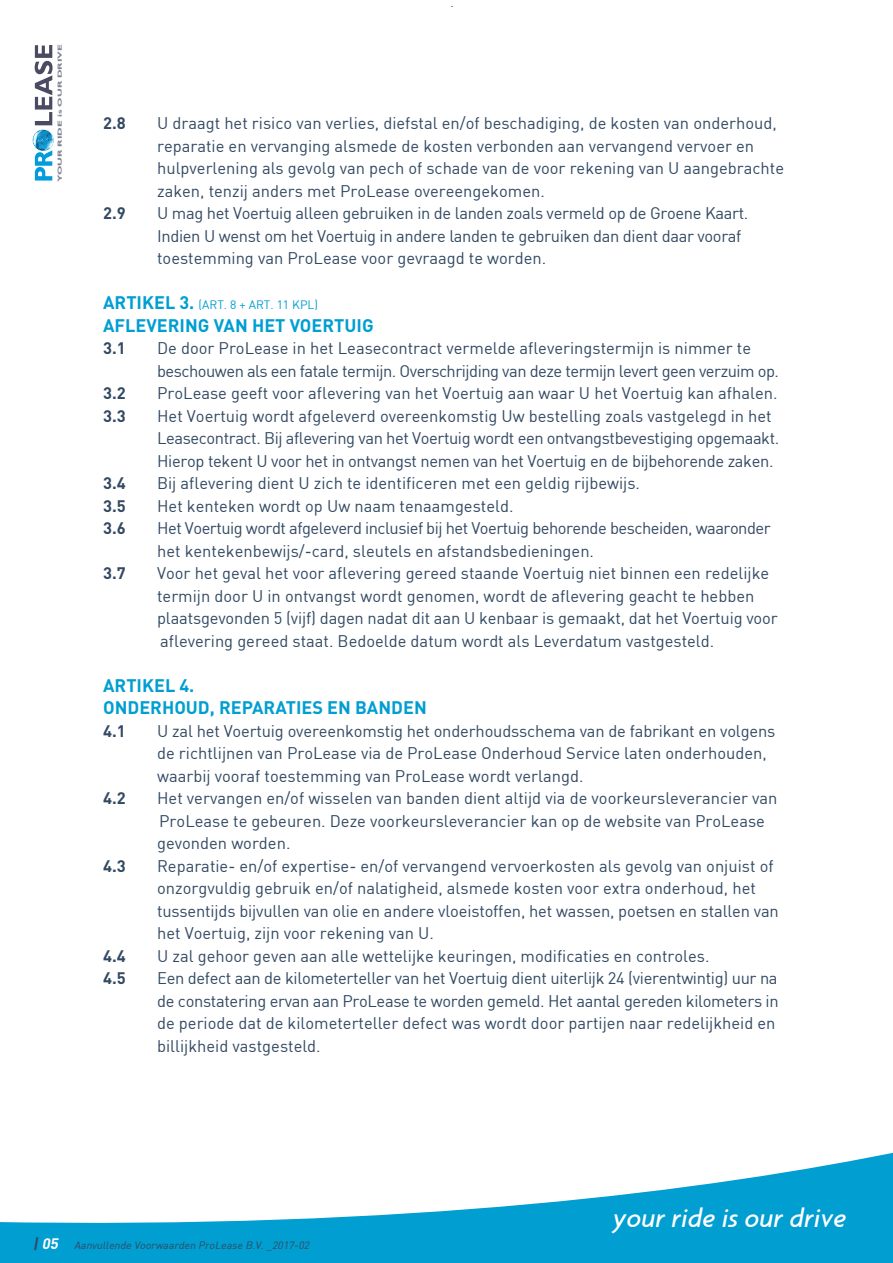
<style>
.page{position:relative;width:893px;height:1263px;background:#fff}
.page>*{position:absolute;margin:0;border:0;box-sizing:border-box;transform-origin:0 0}
.t1{font:italic 500 27.9px "Agenda";color:#fff}
.t2{font:700 18px/22.5px "DIN";color:#009ed1}
.t3{font:16.5px/22.5px "DIN";color:#324962}
.t4{font:16.5px/22.5px "DIN";letter-spacing:-.02em;color:#324962}
.t5{font:16.5px/22.5px "DIN";letter-spacing:-.03em;color:#324962}
.t6{font:700 16.5px "DIN";color:#324962}
.t7{font:12px "DIN";color:#009ed1}
.t8{font:italic 10.5px "DIN";color:#324962}
.t9{font:700 6px "Gill Sans";color:#808191;scale:1.81 1}
.s1{font-weight:700;font-size:18px}
.s2{font-weight:700;font-size:15px}
.s3{font-weight:700;font-size:15px;color:#fff}
</style>
<div class="page">
<svg style="left:35px;top:150px;width:17px;height:31px"></svg>
<svg style="left:35px;top:45px;width:18px;height:89px"></svg>
<svg style="left:0;top:1152px;width:893px;height:111px;fill:#009ed1"></svg>
<p class="t9" style="left:56px;top:182px;width:78px;rotate:-90deg">YOUR RIDE is OUR DRIVE</p>
<p class="t6" style="left:103px;top:112px;width:24px">2.8</p>
<p class="t3" style="left:157px;top:112px;width:628px">U draagt het risico van verlies, diefstal en/of beschadiging, de kosten van onderhoud, reparatie en vervanging alsmede de kosten verbonden aan vervangend vervoer en hulpverlening als gevolg van pech of schade van de voor rekening van U aangebrachte zaken, tenzij anders met ProLease overeengekomen.</p>
<p class="t6" style="left:103px;top:202px;width:24px">2.9</p>
<p class="t4" style="left:157px;top:202px;width:593px">U mag het Voertuig alleen gebruiken in de landen zoals vermeld op de Groene Kaart.<br>Indien U wenst om het Voertuig in andere landen te gebruiken dan dient daar vooraf toestemming van ProLease voor gevraagd te worden.</p>
<p class="t7" style="left:103px;top:297px;width:216px"><span class="s1">ARTIKEL 3.</span> (ART. 8 + ART. 11 KPL)</p>
<p class="t2" style="left:103px;top:313px;width:272px">AFLEVERING VAN HET VOERTUIG</p>
<p class="t6" style="left:103px;top:337px;width:24px">3.1</p>
<p class="t5" style="left:157px;top:337px;width:623px">De door ProLease in het Leasecontract vermelde afleveringstermijn is nimmer te beschouwen als een fatale termijn. Overschrijding van deze termijn levert geen verzuim op.</p>
<p class="t6" style="left:103px;top:382px;width:24px">3.2</p>
<p class="t3" style="left:157px;top:382px;width:622px">ProLease geeft voor aflevering van het Voertuig aan waar U het Voertuig kan afhalen.</p>
<p class="t6" style="left:103px;top:405px;width:24px">3.3</p>
<p class="t4" style="left:157px;top:404px;width:624px">Het Voertuig wordt afgeleverd overeenkomstig Uw bestelling zoals vastgelegd in het<br>Leasecontract. Bij aflevering van het Voertuig wordt een ontvangstbevestiging opgemaakt.<br>Hierop tekent U voor het in ontvangst nemen van het Voertuig en de bijbehorende zaken.</p>
<p class="t6" style="left:103px;top:472px;width:24px">3.4</p>
<p class="t3" style="left:157px;top:472px;width:484px">Bij aflevering dient U zich te identificeren met een geldig rijbewijs.</p>
<p class="t6" style="left:103px;top:495px;width:24px">3.5</p>
<p class="t3" style="left:157px;top:494px;width:358px">Het kenteken wordt op Uw naam tenaamgesteld.</p>
<p class="t6" style="left:103px;top:517px;width:24px">3.6</p>
<p class="t5" style="left:157px;top:517px;width:615px">Het Voertuig wordt afgeleverd inclusief bij het Voertuig behorende bescheiden, waaronder het kentekenbewijs/-card, sleutels en afstandsbedieningen.</p>
<p class="t6" style="left:103px;top:562px;width:24px">3.7</p>
<p class="t3" style="left:157px;top:562px;width:622px">Voor het geval het voor aflevering gereed staande Voertuig niet binnen een redelijke termijn door U in ontvangst wordt genomen, wordt de aflevering geacht te hebben plaatsgevonden 5 (vijf) dagen nadat dit aan U kenbaar is gemaakt, dat het Voertuig voor aflevering gereed staat. Bedoelde datum wordt als Leverdatum vastgesteld.</p>
<p class="t2" style="left:103px;top:673px;width:325px">ARTIKEL 4.<br>ONDERHOUD, REPARATIES EN BANDEN</p>
<p class="t6" style="left:103px;top:720px;width:24px">4.1</p>
<p class="t3" style="left:157px;top:719px;width:620px">U zal het Voertuig overeenkomstig het onderhoudsschema van de fabrikant en volgens de richtlijnen van ProLease via de ProLease Onderhoud Service laten onderhouden, waarbij vooraf toestemming van ProLease wordt verlangd.</p>
<p class="t6" style="left:103px;top:787px;width:24px">4.2</p>
<p class="t3" style="left:157px;top:787px;width:622px">Het vervangen en/of wisselen van banden dient altijd via de voorkeursleverancier van<br>ProLease te gebeuren. Deze voorkeursleverancier kan op de website van ProLease gevonden worden.</p>
<p class="t6" style="left:103px;top:855px;width:24px">4.3</p>
<p class="t3" style="left:157px;top:854px;width:623px">Reparatie- en/of expertise- en/of vervangend vervoerkosten als gevolg van onjuist of onzorgvuldig gebruik en/of nalatigheid, alsmede kosten voor extra onderhoud, het tussentijds bijvullen van olie en andere vloeistoffen, het wassen, poetsen en stallen van het Voertuig, zijn voor rekening van U.</p>
<p class="t6" style="left:103px;top:945px;width:24px">4.4</p>
<p class="t3" style="left:157px;top:944px;width:554px">U zal gehoor geven aan alle wettelijke keuringen, modificaties en controles.</p>
<p class="t6" style="left:103px;top:967px;width:24px">4.5</p>
<p class="t4" style="left:157px;top:967px;width:623px">Een defect aan de kilometerteller van het Voertuig dient uiterlijk 24 (vierentwintig) uur na de constatering ervan aan ProLease te worden gemeld. Het aantal gereden kilometers in de periode dat de kilometerteller defect was wordt door partijen naar redelijkheid en billijkheid vastgesteld.</p>
<p class="t8" style="left:33px;top:1238px;width:280px"><span class="s2">|</span><span class="s3">05</span> Aanvullende Voorwaarden ProLease B.V._2017-02</p>
<h1 class="t1" style="left:613px;top:1211px;width:235px">your ride is our drive</h1>
</div>
